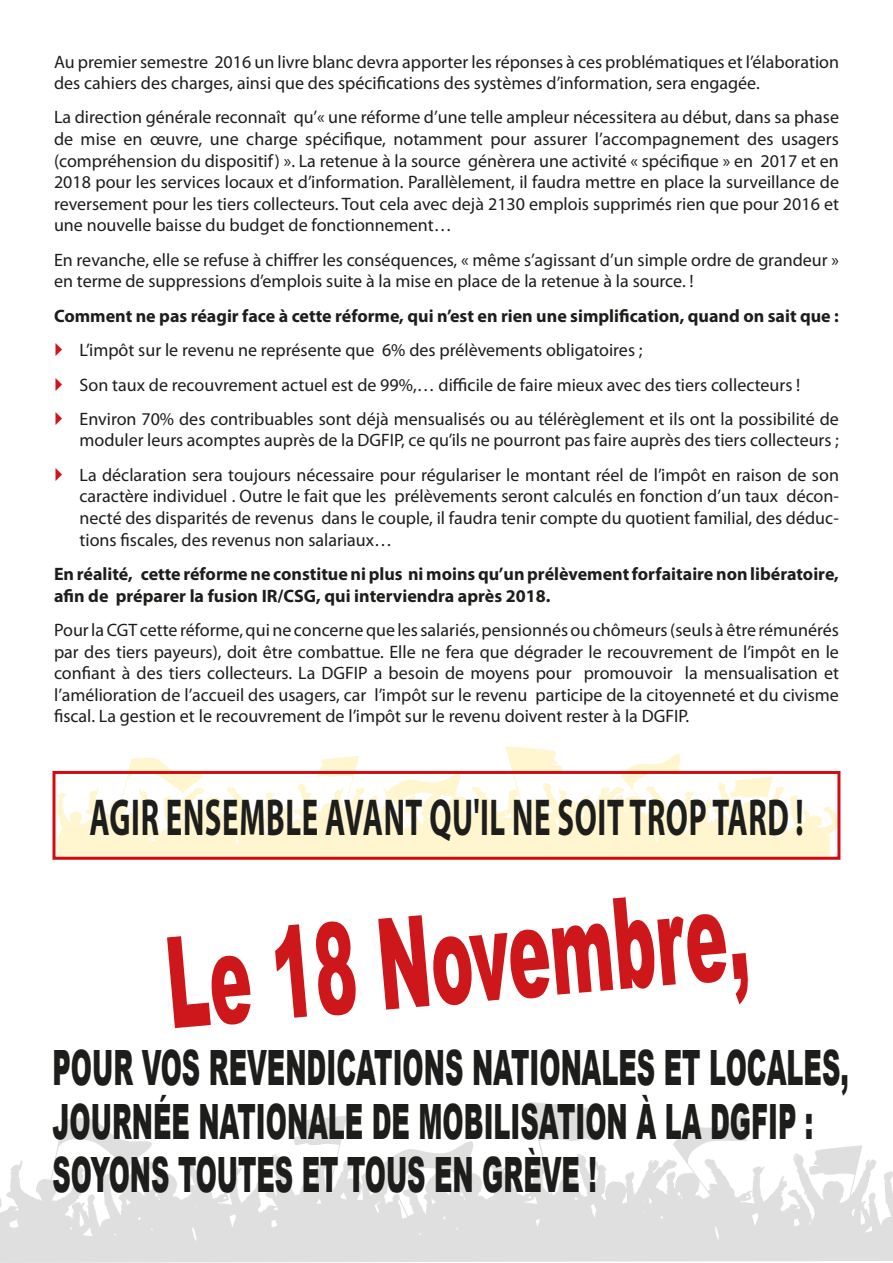
<style>
.page{position:relative;width:893px;height:1263px;background:#fff}
.page>*{position:absolute;margin:0;border:0;box-sizing:border-box;transform-origin:0 0}
.t1{font:900 127.2px "Arial";color:#cd171a;scale:.5 1}
.Normal__Web{font:700 52.2px "Myriad Pro";letter-spacing:.02em;color:#1d1d1b;scale:.59 1}
.t2{font:900 48.75px "Arial";color:#1d1d1b;scale:.52 1}
.t3{font:18px/21.6px "Myriad Pro";color:#1d1d1b}
.t4{font:700 18px/21.6px "Myriad Pro";color:#1d1d1b}
</style>
<div class="page">
<svg style="left:57px;top:746px;width:784px;height:114px;fill:#fff5cf"></svg>
<div style="left:52px;top:771px;width:788px;height:89px;border:3px solid #d20b11"></div>
<svg style="left:0;top:1102px;width:893px;height:161px;fill:#dfdfdf"></svg>
<p class="t3" style="left:54px;top:50px;width:787px">Au premier semestre 2016 un livre blanc devra apporter les réponses à ces problématiques et l’élaboration des cahiers des charges, ainsi que des spécifications des systèmes d’information, sera engagée.</p>
<p class="t3" style="left:54px;top:106px;width:787px;text-align:justify">La direction générale reconnaît qu’« une réforme d’une telle ampleur nécessitera au début, dans sa phase de mise en œuvre, une charge spécifique, notamment pour assurer l’accompagnement des usagers (compréhension du dispositif) ». La retenue à la source génèrera une activité « spécifique » en 2017 et en 2018 pour les services locaux et d’information. Parallèlement, il faudra mettre en place la surveillance de reversement pour les tiers collecteurs. Tout cela avec dejà 2130 emplois supprimés rien que pour 2016 et une nouvelle baisse du budget de fonctionnement…</p>
<p class="t3" style="left:54px;top:249px;width:786px">En revanche, elle se refuse à chiffrer les conséquences, « même s’agissant d’un simple ordre de grandeur » en terme de suppressions d’emplois suite à la mise en place de la retenue à la source. !</p>
<p class="t4" style="left:54px;top:304px;width:786px">Comment ne pas réagir face à cette réforme, qui n’est en rien une simplification, quand on sait que :</p>
<p class="t3" style="left:80px;top:339px;width:565px">L’impôt sur le revenu ne représente que 6% des prélèvements obligatoires ;</p>
<p class="t3" style="left:80px;top:373px;width:722px">Son taux de recouvrement actuel est de 99%,… difficile de faire mieux avec des tiers collecteurs !</p>
<p class="t3" style="left:80px;top:408px;width:761px">Environ 70% des contribuables sont déjà mensualisés ou au télérèglement et ils ont la possibilité de moduler leurs acomptes auprès de la DGFIP, ce qu’ils ne pourront pas faire auprès des tiers collecteurs ;</p>
<p class="t3" style="left:80px;top:464px;width:761px;text-align:justify">La déclaration sera toujours nécessaire pour régulariser le montant réel de l’impôt en raison de son caractère individuel . Outre le fait que les prélèvements seront calculés en fonction d’un taux décon&shy;necté des disparités de revenus dans le couple, il faudra tenir compte du quotient familial, des déduc&shy;tions fiscales, des revenus non salariaux…</p>
<p class="t4" style="left:54px;top:562px;width:786px">En réalité, cette réforme ne constitue ni plus ni moins qu’un prélèvement forfaitaire non libératoire, afin de préparer la fusion IR/CSG, qui interviendra après 2018.</p>
<p class="t3" style="left:54px;top:619px;width:786px;text-align:justify">Pour la CGT cette réforme, qui ne concerne que les salariés, pensionnés ou chômeurs (seuls à être rémunérés par des tiers payeurs), doit être combattue. Elle ne fera que dégrader le recouvrement de l’impôt en le confiant à des tiers collecteurs. La DGFIP a besoin de moyens pour promouvoir la mensualisation et l’amélioration de l’accueil des usagers, car l’impôt sur le revenu participe de la citoyenneté et du civisme fiscal. La gestion et le recouvrement de l’impôt sur le revenu doivent rester à la DGFIP.</p>
<p class="Normal__Web" style="left:90px;top:783px;width:1212px">AGIR ENSEMBLE AVANT QU'IL NE SOIT TROP TARD !</p>
<p class="t1" style="left:158px;top:891px;width:1168px;rotate:-5deg">Le 18 Novembre,</p>
<p class="t2" style="left:53px;top:1032px;width:1533px">POUR VOS REVENDICATIONS NATIONALES ET LOCALES,</p>
<p class="t2" style="left:53px;top:1086px;width:1465px">JOURNÉE NATIONALE DE MOBILISATION À LA DGFIP :</p>
<p class="t2" style="left:53px;top:1139px;width:1049px">SOYONS TOUTES ET TOUS EN GRÈVE !</p>
</div>
